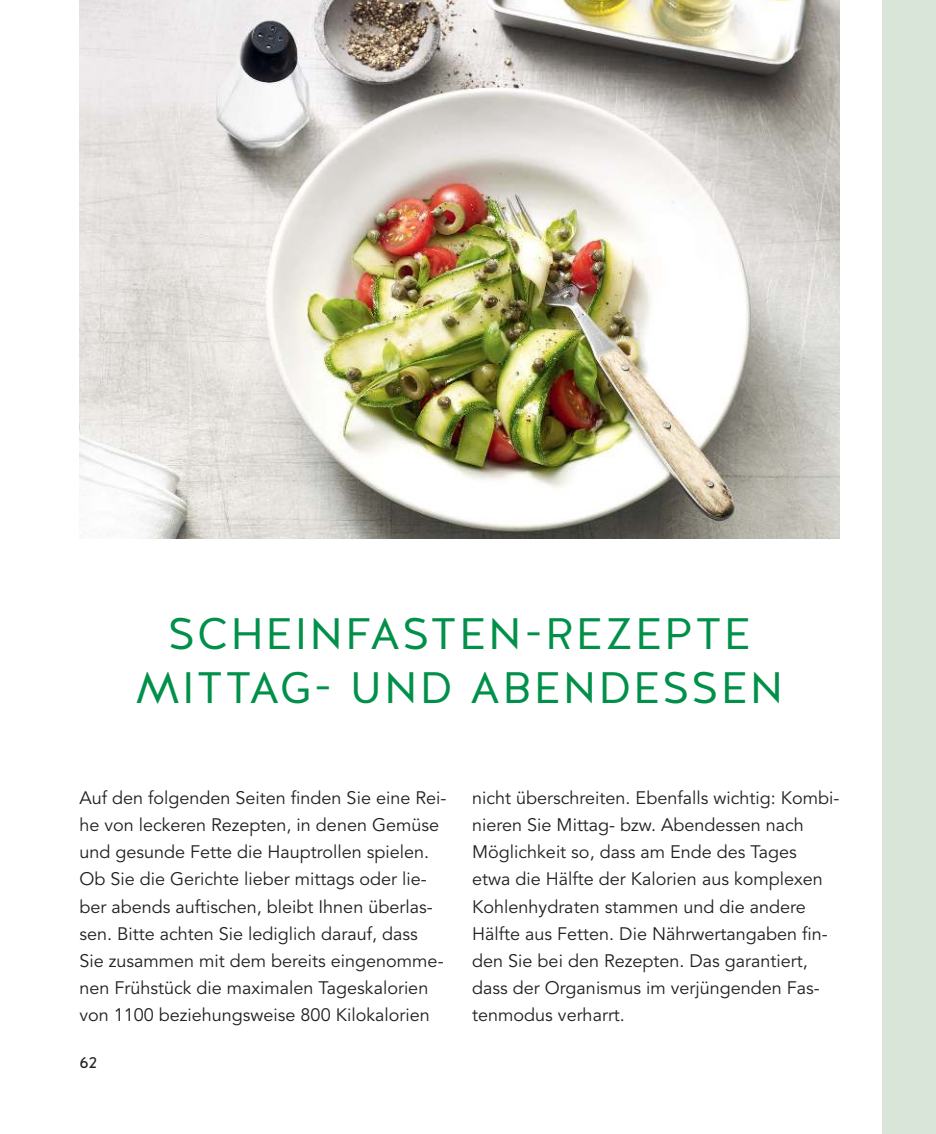
<style>
.page{position:relative;width:936px;height:1134px;background:#fff}
.page>*{position:absolute;margin:0;border:0;box-sizing:border-box;transform-origin:0 0}
.t1{font:44px/54px "Halis GR";letter-spacing:.05em;color:#009049;text-align:center}
.t2{font:18px/27.2px "Avenir LT Std";color:#221f1f}
.t3{font:16px "Halis GR";color:#221f1f}
</style>
<div class="page">
<div style="left:882px;top:0;width:53px;height:1134px;background:#dae5d9"></div>
<img style="left:79px;top:0;width:760px;height:539px">
<h1 class="t1" style="left:135px;top:607px;width:649px">SCHEINFASTEN-REZEPTE<br>MITTAG- UND ABENDESSEN</h1>
<p class="t2" style="left:79px;top:785px;width:368px">Auf den folgenden Seiten finden Sie eine Rei&shy;he von leckeren Rezepten, in denen Gemüse und gesunde Fette die Hauptrollen spielen.<br>Ob Sie die Gerichte lieber mittags oder lie&shy;ber abends auftischen, bleibt Ihnen überlas&shy;sen. Bitte achten Sie lediglich darauf, dass Sie zusammen mit dem bereits eingenomme&shy;nen Frühstück die maximalen Tageskalorien von 1100 beziehungsweise 800 Kilokalorien</p>
<p class="t2" style="left:472px;top:785px;width:368px">nicht überschreiten. Ebenfalls wichtig: Kombi&shy;nieren Sie Mittag- bzw. Abendessen nach Möglichkeit so, dass am Ende des Tages etwa die Hälfte der Kalorien aus komplexen Kohlenhydraten stammen und die andere Hälfte aus Fetten. Die Nährwertangaben fin&shy;den Sie bei den Rezepten. Das garantiert, dass der Organismus im verjüngenden Fas&shy;tenmodus verharrt.</p>
<p class="t3" style="left:79px;top:1053px;width:19px">62</p>
</div>
